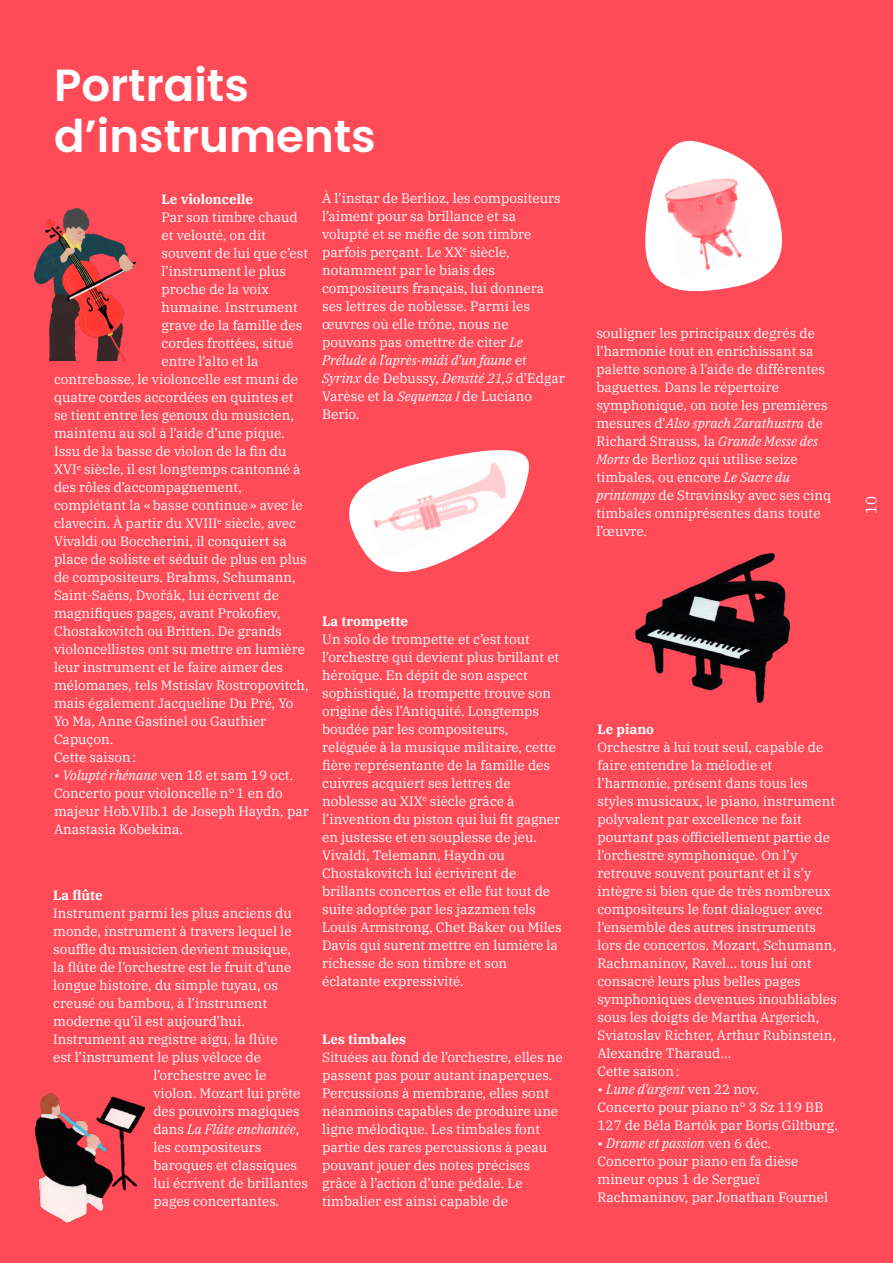
<style>
.page{position:relative;width:893px;height:1263px;background:#ff4a58}
.page>*{position:absolute;margin:0;border:0;box-sizing:border-box;transform-origin:0 0}
.t1{font:600 45px/50.7px "Poppins";color:#fff}
.t2{font:15px "IBM Plex Serif";color:#fff}
.t3{font:13.5px/18px "IBM Plex Serif";color:#fff}
.t4{font:700 13.5px "IBM Plex Serif";color:#fff}
.t5{font:italic 13.5px "IBM Plex Serif";color:#fff}
.s1{font-style:italic}
.s2{font-style:normal}
</style>
<div class="page">
<svg style="left:645px;top:140px;width:138px;height:152px"></svg>
<img style="left:664px;top:175px;width:90px;height:100px">
<img style="left:34px;top:1093px;width:111px;height:130px">
<img style="left:34px;top:209px;width:102px;height:152px">
<svg style="left:349px;top:450px;width:180px;height:123px"></svg>
<img style="left:364px;top:453px;width:148px;height:107px">
<img style="left:635px;top:553px;width:154px;height:149px">
<h1 class="t1" style="left:54px;top:60px;width:323px">Portraits d’instruments</h1>
<p class="t4" style="left:162px;top:189px;width:93px">Le violoncelle</p>
<p class="t3" style="left:162px;top:207px;width:138px">Par son timbre chaud</p>
<p class="t3" style="left:162px;top:225px;width:106px">et velouté, on dit</p>
<p class="t3" style="left:162px;top:243px;width:148px">souvent de lui que c’est</p>
<p class="t3" style="left:162px;top:261px;width:126px">l’instrument le plus</p>
<p class="t3" style="left:162px;top:279px;width:109px">proche de la voix</p>
<p class="t3" style="left:162px;top:297px;width:138px">humaine. Instrument</p>
<p class="t3" style="left:162px;top:315px;width:142px">grave de la famille des</p>
<p class="t3" style="left:162px;top:333px;width:133px">cordes frottées, situé</p>
<p class="t3" style="left:162px;top:351px;width:98px">entre l’alto et la</p>
<p class="t3" style="left:54px;top:369px;width:246px">contrebasse, le violoncelle est muni de</p>
<p class="t3" style="left:54px;top:387px;width:241px">quatre cordes accordées en quintes et</p>
<p class="t3" style="left:54px;top:405px;width:242px">se tient entre les genoux du musicien,</p>
<p class="t3" style="left:54px;top:423px;width:232px">maintenu au sol à l’aide d’une pique.</p>
<p class="t3" style="left:54px;top:441px;width:234px">Issu de la basse de violon de la fin du</p>
<p class="t3" style="left:54px;top:459px;width:248px">XVI<sup>e</sup> siècle, il est longtemps cantonné à</p>
<p class="t3" style="left:54px;top:477px;width:189px">des rôles d’accompagnement,</p>
<p class="t3" style="left:54px;top:495px;width:250px">complétant la «basse continue» avec le</p>
<p class="t3" style="left:54px;top:513px;width:243px">clavecin. À partir du XVIII<sup>e</sup> siècle, avec</p>
<p class="t3" style="left:54px;top:531px;width:234px">Vivaldi ou Boccherini, il conquiert sa</p>
<p class="t3" style="left:54px;top:549px;width:254px">place de soliste et séduit de plus en plus</p>
<p class="t3" style="left:54px;top:567px;width:243px">de compositeurs. Brahms, Schumann,</p>
<p class="t3" style="left:54px;top:585px;width:226px">Saint-Saëns, Dvořák, lui écrivent de</p>
<p class="t3" style="left:54px;top:603px;width:228px">magnifiques pages, avant Prokofiev,</p>
<p class="t3" style="left:54px;top:621px;width:229px">Chostakovitch ou Britten. De grands</p>
<p class="t3" style="left:54px;top:639px;width:253px">violoncellistes ont su mettre en lumière</p>
<p class="t3" style="left:54px;top:657px;width:231px">leur instrument et le faire aimer des</p>
<p class="t3" style="left:54px;top:675px;width:256px">mélomanes, tels Mstislav Rostropovitch,</p>
<p class="t3" style="left:54px;top:693px;width:241px">mais également Jacqueline Du Pré, Yo</p>
<p class="t3" style="left:54px;top:711px;width:214px">Yo Ma, Anne Gastinel ou Gauthier</p>
<p class="t3" style="left:54px;top:729px;width:61px">Capuçon.</p>
<p class="t3" style="left:54px;top:747px;width:84px">Cette saison:</p>
<p class="t3" style="left:54px;top:765px;width:256px">• <span class="s1">Volupté rhénane</span> ven 18 et sam 19 oct.<br>Concerto pour violoncelle n°1 en do majeur Hob.VIIb.1 de Joseph Haydn, par Anastasia Kobekina.</p>
<p class="t4" style="left:53px;top:885px;width:51px">La flûte</p>
<p class="t3" style="left:53px;top:903px;width:240px">Instrument parmi les plus anciens du</p>
<p class="t3" style="left:53px;top:921px;width:240px">monde, instrument à travers lequel le</p>
<p class="t3" style="left:53px;top:939px;width:239px">souffle du musicien devient musique,</p>
<p class="t3" style="left:53px;top:957px;width:240px">la flûte de l’orchestre est le fruit d’une</p>
<p class="t3" style="left:53px;top:975px;width:226px">longue histoire, du simple tuyau, os</p>
<p class="t3" style="left:53px;top:993px;width:216px">creusé ou bambou, à l’instrument</p>
<p class="t3" style="left:53px;top:1011px;width:193px">moderne qu’il est aujourd’hui.</p>
<p class="t3" style="left:53px;top:1029px;width:226px">Instrument au registre aigu, la flûte</p>
<p class="t3" style="left:53px;top:1047px;width:209px">est l’instrument le plus véloce de</p>
<p class="t3" style="left:153px;top:1065px;width:114px">l’orchestre avec le</p>
<p class="t3" style="left:153px;top:1083px;width:149px">violon. Mozart lui prête</p>
<p class="t3" style="left:153px;top:1101px;width:148px">des pouvoirs magiques</p>
<p class="t5" style="left:153px;top:1119px;width:148px"><span class="s2">dans</span> La Flûte enchantée<span class="s2">,</span></p>
<p class="t3" style="left:153px;top:1137px;width:110px">les compositeurs</p>
<p class="t3" style="left:153px;top:1155px;width:145px">baroques et classiques</p>
<p class="t3" style="left:153px;top:1173px;width:156px">lui écrivent de brillantes</p>
<p class="t3" style="left:153px;top:1191px;width:127px">pages concertantes.</p>
<p class="t3" style="left:322px;top:188px;width:244px">À l’instar de Berlioz, les compositeurs l’aiment pour sa brillance et sa volupté et se méfie de son timbre parfois perçant. Le XX<sup>e</sup> siècle, notamment par le biais des compositeurs français, lui donnera ses lettres de noblesse. Parmi les œuvres où elle trône, nous ne pouvons pas omettre de citer <span class="s1">Le<br>Prélude à l’après-midi d’un faune</span> et<br><span class="s1">Syrinx</span> de Debussy, <span class="s1">Densité 21,5</span> d’Edgar<br>Varèse et la <span class="s1">Sequenza I</span> de Luciano<br>Berio.</p>
<p class="t4" style="left:322px;top:610px;width:87px">La trompette</p>
<p class="t3" style="left:322px;top:629px;width:241px">Un solo de trompette et c’est tout l’orchestre qui devient plus brillant et héroïque. En dépit de son aspect sophistiqué, la trompette trouve son origine dès l’Antiquité. Longtemps boudée par les compositeurs, reléguée à la musique militaire, cette fière représentante de la famille des cuivres acquiert ses lettres de noblesse au XIX<sup>e</sup> siècle grâce à l’invention du piston qui lui fit gagner en justesse et en souplesse de jeu.<br>Vivaldi, Telemann, Haydn ou Chostakovitch lui écrivirent de brillants concertos et elle fut tout de suite adoptée par les jazzmen tels Louis Armstrong, Chet Baker ou Miles Davis qui surent mettre en lumière la richesse de son timbre et son éclatante expressivité.</p>
<p class="t4" style="left:322px;top:1029px;width:85px">Les timbales</p>
<p class="t3" style="left:322px;top:1047px;width:242px">Situées au fond de l’orchestre, elles ne passent pas pour autant inaperçues.<br>Percussions à membrane, elles sont néanmoins capables de produire une ligne mélodique. Les timbales font partie des rares percussions à peau pouvant jouer des notes précises grâce à l’action d’une pédale. Le timbalier est ainsi capable de</p>
<p class="t3" style="left:596px;top:323px;width:236px">souligner les principaux degrés de l’harmonie tout en enrichissant sa palette sonore à l’aide de différentes baguettes. Dans le répertoire symphonique, on note les premières mesures d’<span class="s1">Also sprach Zarathustra</span> de Richard Strauss, la <span class="s1">Grande Messe des Morts</span> de Berlioz qui utilise seize timbales, ou encore <span class="s1">Le Sacre du printemps</span> de Stravinsky avec ses cinq timbales omniprésentes dans toute l’œuvre.</p>
<p class="t2" style="left:860px;top:514px;width:19px;rotate:-90deg">10</p>
<p class="t4" style="left:597px;top:718px;width:58px">Le piano</p>
<p class="t3" style="left:597px;top:737px;width:241px">Orchestre à lui tout seul, capable de faire entendre la mélodie et l’harmonie, présent dans tous les styles musicaux, le piano, instrument polyvalent par excellence ne fait pourtant pas officiellement partie de l’orchestre symphonique. On l’y retrouve souvent pourtant et il s’y intègre si bien que de très nombreux compositeurs le font dialoguer avec l’ensemble des autres instruments lors de concertos. Mozart, Schumann, Rachmaninov, Ravel… tous lui ont consacré leurs plus belles pages symphoniques devenues inoubliables sous les doigts de Martha Argerich, Sviatoslav Richter, Arthur Rubinstein, Alexandre Tharaud…<br>Cette saison:</p>
<p class="t3" style="left:597px;top:1079px;width:242px">• <span class="s1">Lune d’argent</span> ven 22 nov.<br>Concerto pour piano n° 3 Sz 119 BB<br>127 de Béla Bartók par Boris Giltburg.</p>
<p class="t3" style="left:597px;top:1133px;width:232px">• <span class="s1">Drame et passion</span> ven 6 déc.<br>Concerto pour piano en fa dièse mineur opus 1 de Sergueï<br>Rachmaninov, par Jonathan Fournel</p>
</div>
